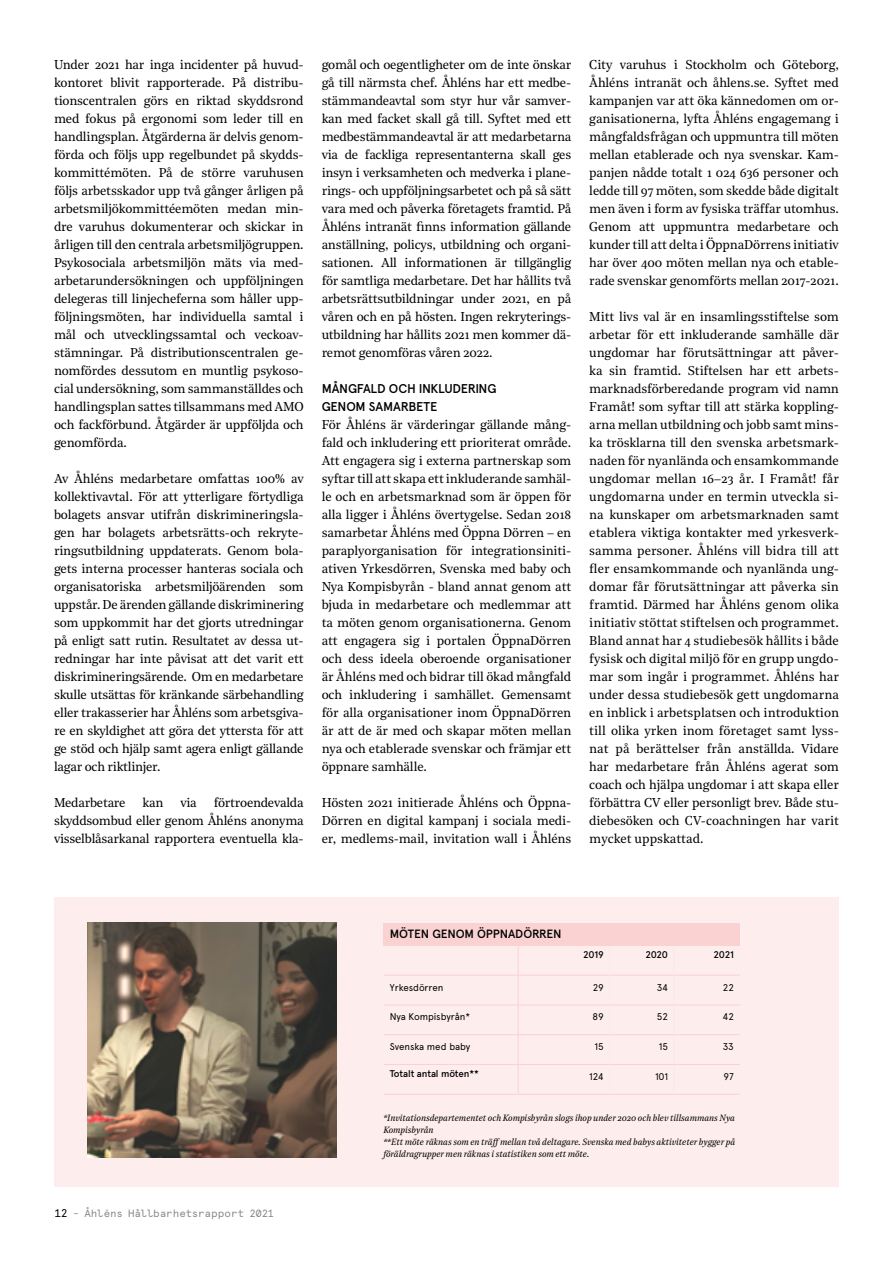
<style>
.page{position:relative;width:893px;height:1263px;background:#fff}
.page>*{position:absolute;margin:0;border:0;box-sizing:border-box;transform-origin:0 0}
.t1{font:12.75px/18px "Noe Text";letter-spacing:-.015em;color:#000;text-align:justify}
.t2{font:500 12.75px "Apercu";letter-spacing:-.02em;color:#000}
.t3{font:500 12px "Apercu";letter-spacing:-.01em;color:#000}
.t4{font:10.5px "Apercu Mono";letter-spacing:-.005em;color:#878787}
.t5{font:9.75px "Apercu";letter-spacing:-.01em;color:#000}
.t6{font:500 9.75px "Apercu";letter-spacing:-.02em;color:#000}
.t7{font:italic 9px/12px "Noe Text";letter-spacing:-.01em;color:#000}
.s1{font-size:11.25px;color:#000}
</style>
<div class="page">
<div style="left:54px;top:897px;width:785px;height:289px;background:#fdeded"></div>
<img style="left:87px;top:923px;width:250px;height:234px">
<div style="left:384px;top:923px;width:356px;height:22px;background:#fad2d2"></div>
<hr style="left:384px;top:1094px;width:134px;height:1px;background:#fad2d2">
<hr style="left:518px;top:1094px;width:92px;height:1px;background:#fad2d2">
<hr style="left:610px;top:1094px;width:64px;height:1px;background:#fad2d2">
<hr style="left:674px;top:1094px;width:66px;height:1px;background:#fad2d2">
<hr style="left:384px;top:945px;width:134px;height:1px;background:#fad2d2">
<hr style="left:518px;top:945px;width:92px;height:1px;background:#fad2d2">
<svg style="left:518px;top:946px;width:1px;height:29px"></svg>
<hr style="left:610px;top:945px;width:64px;height:1px;background:#fad2d2">
<hr style="left:674px;top:945px;width:66px;height:1px;background:#fad2d2">
<hr style="left:384px;top:975px;width:134px;height:1px;background:#fad2d2">
<hr style="left:518px;top:975px;width:92px;height:1px;background:#fad2d2">
<hr style="left:518px;top:975px;width:1px;height:30px;background:#fad2d2">
<hr style="left:610px;top:975px;width:64px;height:1px;background:#fad2d2">
<hr style="left:674px;top:975px;width:66px;height:1px;background:#fad2d2">
<hr style="left:384px;top:1005px;width:134px;height:1px;background:#fad2d2">
<hr style="left:518px;top:1005px;width:92px;height:1px;background:#fad2d2">
<hr style="left:610px;top:1005px;width:64px;height:1px;background:#fad2d2">
<hr style="left:674px;top:1005px;width:66px;height:1px;background:#fad2d2">
<hr style="left:384px;top:1034px;width:134px;height:1px;background:#fad2d2">
<hr style="left:518px;top:1034px;width:92px;height:1px;background:#fad2d2">
<hr style="left:610px;top:1034px;width:64px;height:1px;background:#fad2d2">
<hr style="left:674px;top:1034px;width:66px;height:1px;background:#fad2d2">
<hr style="left:384px;top:1064px;width:134px;height:1px;background:#fad2d2">
<hr style="left:518px;top:1064px;width:92px;height:1px;background:#fad2d2">
<svg style="left:518px;top:1006px;width:1px;height:88px"></svg>
<hr style="left:610px;top:1064px;width:64px;height:1px;background:#fad2d2">
<hr style="left:674px;top:1064px;width:66px;height:1px;background:#fad2d2">
<hr style="left:609px;top:975px;width:1px;height:30px;background:#fce9e9">
<hr style="left:674px;top:975px;width:1px;height:30px;background:#fce9e9">
<p class="t1" style="left:54px;top:55px;width:251px">Under 2021 har inga incidenter på huvud&shy;kontoret blivit rapporterade. På distribu&shy;tionscentralen görs en riktad skyddsrond med fokus på ergonomi som leder till en handlingsplan. Åtgärderna är delvis genom&shy;förda och följs upp regelbundet på skydds&shy;kommittémöten. På de större varuhusen följs arbetsskador upp två gånger årligen på arbetsmiljökommittéemöten medan min&shy;dre varuhus dokumenterar och skickar in årligen till den centrala arbetsmiljögruppen.<br>Psykosociala arbetsmiljön mäts via med&shy;arbetarundersökningen och uppföljningen delegeras till linjecheferna som håller upp&shy;följningsmöten, har individuella samtal i mål och utvecklingssamtal och veckoav&shy;stämningar. På distributionscentralen ge&shy;nomfördes dessutom en muntlig psykoso&shy;cial undersökning, som sammanställdes och handlingsplan sattes tillsammans med AMO och fackförbund. Åtgärder är uppföljda och genomförda.</p>
<p class="t1" style="left:54px;top:469px;width:251px">Av Åhléns medarbetare omfattas 100% av kollektivavtal. För att ytterligare förtydliga bolagets ansvar utifrån diskrimineringsla&shy;gen har bolagets arbetsrätts-och rekryte&shy;ringsutbildning uppdaterats. Genom bola&shy;gets interna processer hanteras sociala och organisatoriska arbetsmiljöärenden som uppstår. De ärenden gällande diskriminering som uppkommit har det gjorts utredningar på enligt satt rutin. Resultatet av dessa ut&shy;redningar har inte påvisat att det varit ett diskrimineringsärende. Om en medarbetare skulle utsättas för kränkande särbehandling eller trakasserier har Åhléns som arbetsgiva&shy;re en skyldighet att göra det yttersta för att ge stöd och hjälp samt agera enligt gällande lagar och riktlinjer.</p>
<p class="t1" style="left:54px;top:793px;width:73px">Medarbetare</p>
<p class="t1" style="left:143px;top:793px;width:22px">kan</p>
<p class="t1" style="left:180px;top:793px;width:18px">via</p>
<p class="t1" style="left:54px;top:793px;width:251px;text-indent:160px">förtroendevalda skyddsombud eller genom Åhléns anonyma visselblåsarkanal rapportera eventuella kla-</p>
<p class="t1" style="left:322px;top:55px;width:251px">gomål och oegentligheter om de inte önskar gå till närmsta chef. Åhléns har ett medbe&shy;stämmandeavtal som styr hur vår samver&shy;kan med facket skall gå till. Syftet med ett medbestämmandeavtal är att medarbetarna via de fackliga representanterna skall ges insyn i verksamheten och medverka i plane&shy;rings- och uppföljningsarbetet och på så sätt vara med och påverka företagets framtid. På Åhléns intranät finns information gällande anställning, policys, utbildning och organi&shy;sationen. All informationen är tillgänglig för samtliga medarbetare. Det har hållits två arbetsrättsutbildningar under 2021, en på våren och en på hösten. Ingen rekryterings&shy;utbildning har hållits 2021 men kommer dä&shy;remot genomföras våren 2022.</p>
<p class="t2" style="left:322px;top:381px;width:176px">MÅNGFALD OCH INKLUDERING</p>
<p class="t2" style="left:322px;top:399px;width:117px">GENOM SAMARBETE</p>
<p class="t1" style="left:322px;top:415px;width:251px">För Åhléns är värderingar gällande mång&shy;fald och inkludering ett prioriterat område.<br>Att engagera sig i externa partnerskap som syftar till att skapa ett inkluderande samhäl&shy;le och en arbetsmarknad som är öppen för alla ligger i Åhléns övertygelse. Sedan 2018 samarbetar Åhléns med Öppna Dörren – en paraplyorganisation för integrationsiniti&shy;ativen Yrkesdörren, Svenska med baby och Nya Kompisbyrån - bland annat genom att bjuda in medarbetare och medlemmar att ta möten genom organisationerna. Genom att engagera sig i portalen ÖppnaDörren och dess ideela oberoende organisationer är Åhléns med och bidrar till ökad mångfald och inkludering i samhället. Gemensamt för alla organisationer inom ÖppnaDörren är att de är med och skapar möten mellan nya och etablerade svenskar och främjar ett öppnare samhälle.</p>
<p class="t1" style="left:322px;top:793px;width:251px">Hösten 2021 initierade Åhléns och Öppna-Dörren en digital kampanj i sociala medi&shy;er, medlems-mail, invitation wall i Åhléns</p>
<p class="t1" style="left:589px;top:55px;width:251px">City varuhus i Stockholm och Göteborg, Åhléns intranät och åhlens.se. Syftet med kampanjen var att öka kännedomen om or&shy;ganisationerna, lyfta Åhléns engagemang i mångfaldsfrågan och uppmuntra till möten mellan etablerade och nya svenskar. Kam&shy;panjen nådde totalt 1 024 636 personer och ledde till 97 möten, som skedde både digitalt men även i form av fysiska träffar utomhus.<br>Genom att uppmuntra medarbetare och kunder till att delta i ÖppnaDörrens initiativ har över 400 möten mellan nya och etable&shy;rade svenskar genomförts mellan 2017-2021.</p>
<p class="t1" style="left:589px;top:307px;width:251px">Mitt livs val är en insamlingsstiftelse som arbetar för ett inkluderande samhälle där ungdomar har förutsättningar att påver&shy;ka sin framtid. Stiftelsen har ett arbets&shy;marknadsförberedande program vid namn Framåt! som syftar till att stärka koppling&shy;arna mellan utbildning och jobb samt mins&shy;ka trösklarna till den svenska arbetsmark&shy;naden för nyanlända och ensamkommande ungdomar mellan 16–23 år. I Framåt! får ungdomarna under en termin utveckla si&shy;na kunskaper om arbetsmarknaden samt etablera viktiga kontakter med yrkesverk&shy;samma personer. Åhléns vill bidra till att fler ensamkommande och nyanlända ung&shy;domar får förutsättningar att påverka sin framtid. Därmed har Åhléns genom olika initiativ stöttat stiftelsen och programmet.<br>Bland annat har 4 studiebesök hållits i både fysisk och digital miljö för en grupp ungdo&shy;mar som ingår i programmet. Åhléns har under dessa studiebesök gett ungdomarna en inblick i arbetsplatsen och introduktion till olika yrken inom företaget samt lyss&shy;nat på berättelser från anställda. Vidare har medarbetare från Åhléns agerat som coach och hjälpa ungdomar i att skapa eller förbättra CV eller personligt brev. Både stu&shy;diebesöken och CV-coachningen har varit mycket uppskattad.</p>
<p class="t4" style="left:54px;top:1207px;width:222px"><span class="s1">12</span> - Åhléns Hållbarhetsrapport 2021</p>
<p class="t3" style="left:390px;top:927px;width:173px">MÖTEN GENOM ÖPPNADÖRREN</p>
<p class="t6" style="left:583px;top:949px;width:22px">2019</p>
<p class="t6" style="left:645px;top:949px;width:24px">2020</p>
<p class="t6" style="left:713px;top:949px;width:22px">2021</p>
<p class="t5" style="left:390px;top:981px;width:55px">Yrkesdörren</p>
<p class="t5" style="left:593px;top:981px;width:13px">29</p>
<p class="t5" style="left:657px;top:981px;width:13px">34</p>
<p class="t5" style="left:723px;top:981px;width:12px">22</p>
<p class="t5" style="left:390px;top:1011px;width:82px">Nya Kompisbyrån*</p>
<p class="t5" style="left:593px;top:1011px;width:13px">89</p>
<p class="t5" style="left:657px;top:1011px;width:13px">52</p>
<p class="t5" style="left:723px;top:1011px;width:13px">42</p>
<p class="t5" style="left:390px;top:1041px;width:82px">Svenska med baby</p>
<p class="t5" style="left:594px;top:1041px;width:11px">15</p>
<p class="t5" style="left:659px;top:1041px;width:11px">15</p>
<p class="t5" style="left:723px;top:1041px;width:13px">33</p>
<p class="t6" style="left:390px;top:1068px;width:91px">Totalt antal möten**</p>
<p class="t5" style="left:589px;top:1070px;width:16px">124</p>
<p class="t5" style="left:655px;top:1070px;width:14px">101</p>
<p class="t5" style="left:723px;top:1070px;width:12px">97</p>
<p class="t7" style="left:383px;top:1111px;width:353px">*Invitationsdepartementet och Kompisbyrån slogs ihop under 2020 och blev tillsammans Nya<br>Kompisbyrån</p>
<p class="t7" style="left:383px;top:1135px;width:353px">**Ett möte räknas som en träff mellan två deltagare. Svenska med babys aktiviteter bygger på föräldragrupper men räknas i statistiken som ett möte.</p>
</div>
